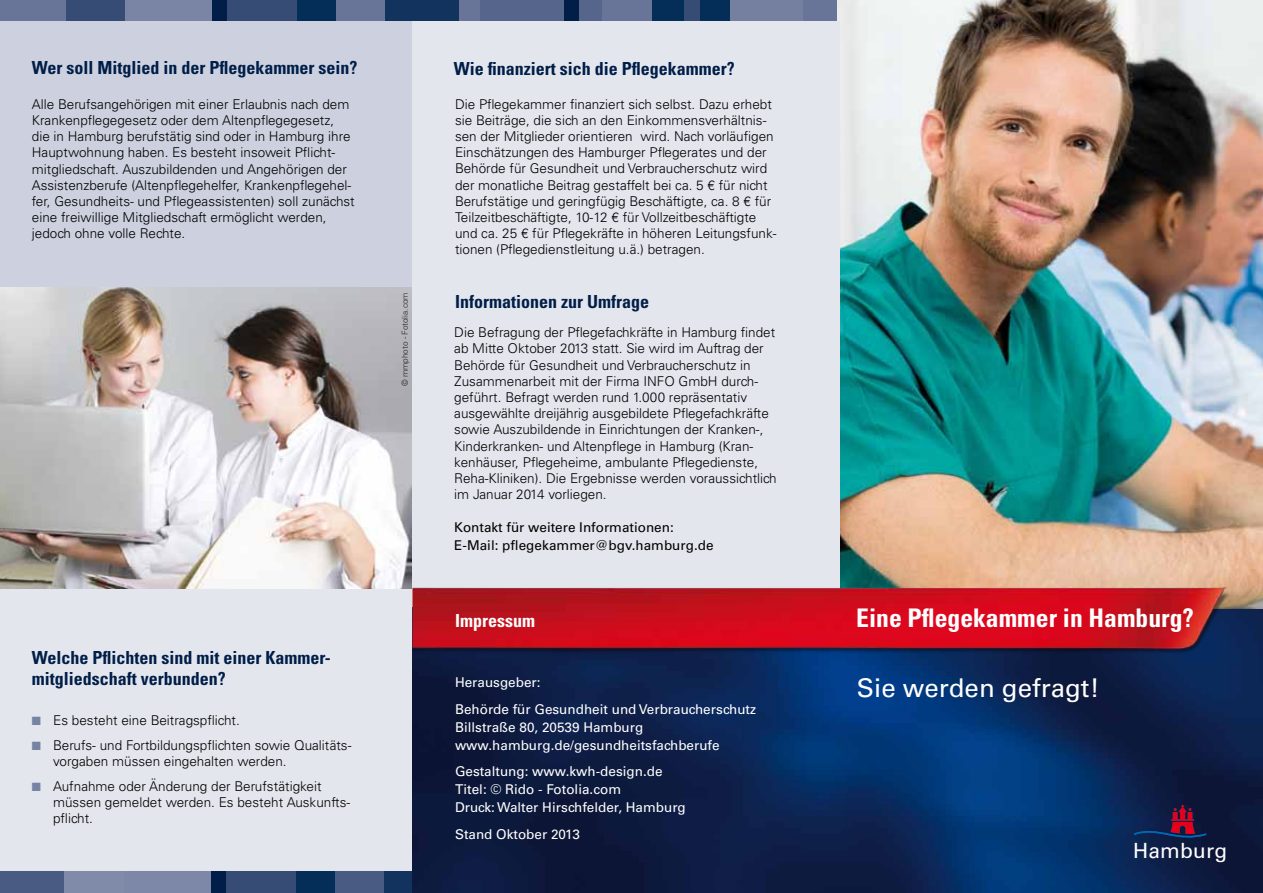
<style>
.page{position:relative;width:1263px;height:893px;background:#fff}
.page>*{position:absolute;margin:0;border:0;box-sizing:border-box;transform-origin:0 0}
.t1{font:700 condensed 26.4px "Univers LT Std";color:#fff}
.t2{font:25.8px "Univers LT Std";color:#fff}
.t3{font:700 condensed 25.65px "Univers LT Std";color:#fff}
.t4{font:21px "Univers LT Std";letter-spacing:.01em;color:#fff}
.t5{font:700 condensed 18px/21.6px "Univers LT Std";color:#001e48}
.t6{font:700 condensed 18px "Univers LT Std";color:#fff}
.t7{font:300 13.5px/16.2px "Univers LT Std";color:#000}
.t8{font:13.5px/18px "Univers LT Std";color:#fff}
.t9{font:13.5px/18.3px "Univers LT Std";color:#000}
.t10{font:300 8.25px "Univers LT Std";color:#000}
.s1{color:#7783a3}
</style>
<div class="page">
<div style="left:0;top:283px;width:412px;height:598px;background:#e4e6ed"></div>
<div style="left:0;top:872px;width:838px;height:21px;background:#495b82"></div>
<div style="left:384px;top:872px;width:74px;height:21px;background:#12335e"></div>
<div style="left:64px;top:872px;width:109px;height:21px;background:#808aa9"></div>
<div style="left:124px;top:872px;width:136px;height:21px;background:#7d87a7"></div>
<div style="left:212px;top:872px;width:109px;height:21px;background:#364c75"></div>
<div style="left:297px;top:872px;width:38px;height:21px;background:#042d58"></div>
<div style="left:211px;top:872px;width:15px;height:21px;background:#001e48"></div>
<img style="left:412px;top:608px;width:851px;height:285px">
<svg style="left:1134px;top:805px;width:72px;height:32px;background:#2f1d44"></svg>
<div style="left:0;top:0;width:838px;height:24px;background:#687598"></div>
<div style="left:385px;top:0;width:73px;height:24px;background:#12335e"></div>
<div style="left:480px;top:0;width:122px;height:24px;background:#55658b"></div>
<div style="left:66px;top:0;width:108px;height:24px;background:#364c75"></div>
<div style="left:673px;top:0;width:130px;height:24px;background:#7580a1"></div>
<div style="left:125px;top:0;width:136px;height:24px;background:#7a85a5"></div>
<div style="left:213px;top:0;width:108px;height:24px;background:#364c75"></div>
<div style="left:298px;top:0;width:38px;height:24px;background:#042d58"></div>
<div style="left:652px;top:0;width:78px;height:24px;background:#042d58"></div>
<div style="left:684px;top:0;width:16px;height:24px;background:#364c75"></div>
<div style="left:564px;top:0;width:14px;height:24px;background:#001e48"></div>
<div style="left:212px;top:0;width:15px;height:24px;background:#001e48"></div>
<div style="left:0;top:21px;width:412px;height:269px;background:#cdd1df"></div>
<img style="left:838px;top:0;width:425px;height:608px">
<img style="left:0;top:287px;width:412px;height:301px">
<div style="left:412px;top:21px;width:428px;height:579px;background:#e4e6ed"></div>
<img style="left:412px;top:587px;width:822px;height:70px">
<h3 class="t5" style="left:32px;top:56px;width:327px">Wer soll Mitglied in der Pflegekammer sein?</h3>
<p class="t7" style="left:32px;top:96px;width:324px">Alle Berufsangehörigen mit einer Erlaubnis nach dem Krankenpflegegesetz oder dem Altenpflegegesetz, die in Hamburg berufstätig sind oder in Hamburg ihre Hauptwohnung haben. Es besteht insoweit Pflicht&shy;mitgliedschaft. Auszubildenden und Angehörigen der Assistenzberufe (Altenpflegehelfer, Krankenpflegehel&shy;fer, Gesundheits- und Pflegeassistenten) soll zunächst eine freiwillige Mitgliedschaft ermöglicht werden, jedoch ohne volle Rechte.</p>
<h3 class="t5" style="left:32px;top:646px;width:300px">Welche Pflichten sind mit einer Kammer&shy;mitgliedschaft verbunden?</h3>
<p class="t7" style="left:32px;top:712px;width:209px"><span class="s1">■</span> Es besteht eine Beitragspflicht.</p>
<p class="t7" style="left:53px;top:737px;width:300px;text-indent:-21px"><span class="s1">■</span> Berufs- und Fortbildungspflichten sowie Qualitäts&shy;vorgaben müssen eingehalten werden.</p>
<p class="t7" style="left:53px;top:778px;width:298px;text-indent:-21px"><span class="s1">■</span> Aufnahme oder Änderung der Berufstätigkeit müssen gemeldet werden. Es besteht Auskunfts&shy;pflicht.</p>
<p class="t10" style="left:400px;top:386px;width:95px;rotate:-90deg">© mmphoto - Fotolia.com</p>
<h3 class="t5" style="left:454px;top:57px;width:282px">Wie finanziert sich die Pflegekammer?</h3>
<p class="t7" style="left:455px;top:96px;width:323px">Die Pflegekammer finanziert sich selbst. Dazu erhebt sie Beiträge, die sich an den Einkommensverhältnis&shy;sen der Mitglieder orientieren wird. Nach vorläufigen Einschätzungen des Hamburger Pflegerates und der Behörde für Gesundheit und Verbraucherschutz wird der monatliche Beitrag gestaffelt bei ca. 5 € für nicht Berufstätige und geringfügig Beschäftigte, ca. 8 € für Teilzeitbeschäftigte, 10-12 € für Vollzeitbeschäftigte und ca. 25 € für Pflegekräfte in höheren Leitungsfunk&shy;tionen (Pflegedienstleitung u.ä.) betragen.</p>
<h3 class="t5" style="left:455px;top:290px;width:195px">Informationen zur Umfrage</h3>
<p class="t7" style="left:454px;top:324px;width:324px">Die Befragung der Pflegefachkräfte in Hamburg findet ab Mitte Oktober 2013 statt. Sie wird im Auftrag der Behörde für Gesundheit und Verbraucherschutz in Zusammenarbeit mit der Firma INFO GmbH durch&shy;geführt. Befragt werden rund 1.000 repräsentativ ausgewählte dreijährig ausgebildete Pflegefachkräfte sowie Auszubildende in Einrichtungen der Kranken-, Kinderkranken- und Altenpflege in Hamburg (Kran&shy;kenhäuser, Pflegeheime, ambulante Pflegedienste, Reha-Kliniken). Die Ergebnisse werden voraussichtlich im Januar 2014 vorliegen.</p>
<p class="t9" style="left:454px;top:518px;width:261px">Kontakt für weitere Informationen:<br>E-Mail: pflegekammer@bgv.hamburg.de</p>
<h3 class="t6" style="left:455px;top:609px;width:81px">Impressum</h3>
<h3 class="t3" style="left:856px;top:602px;width:339px">Eine Pflegekammer in Hamburg?</h3>
<h1 class="t1" style="left:856px;top:608px;width:339px">Institut für Hygiene und Umwelt</h1>
<p class="t8" style="left:455px;top:669px;width:303px;line-height:26.5px">Herausgeber:<br>Behörde für Gesundheit und Verbraucherschutz</p>
<p class="t8" style="left:455px;top:718px;width:266px">Billstraße 80, 20539 Hamburg www.hamburg.de/gesundheitsfachberufe</p>
<p class="t8" style="left:455px;top:763px;width:232px">Gestaltung: www.kwh-design.de<br>Titel: © Rido - Fotolia.com<br>Druck: Walter Hirschfelder, Hamburg</p>
<p class="t8" style="left:455px;top:825px;width:127px">Stand Oktober 2013</p>
<h2 class="t2" style="left:857px;top:673px;width:244px">Sie werden gefragt!</h2>
<h3 class="t4" style="left:1133px;top:838px;width:96px">Hamburg</h3>
</div>
